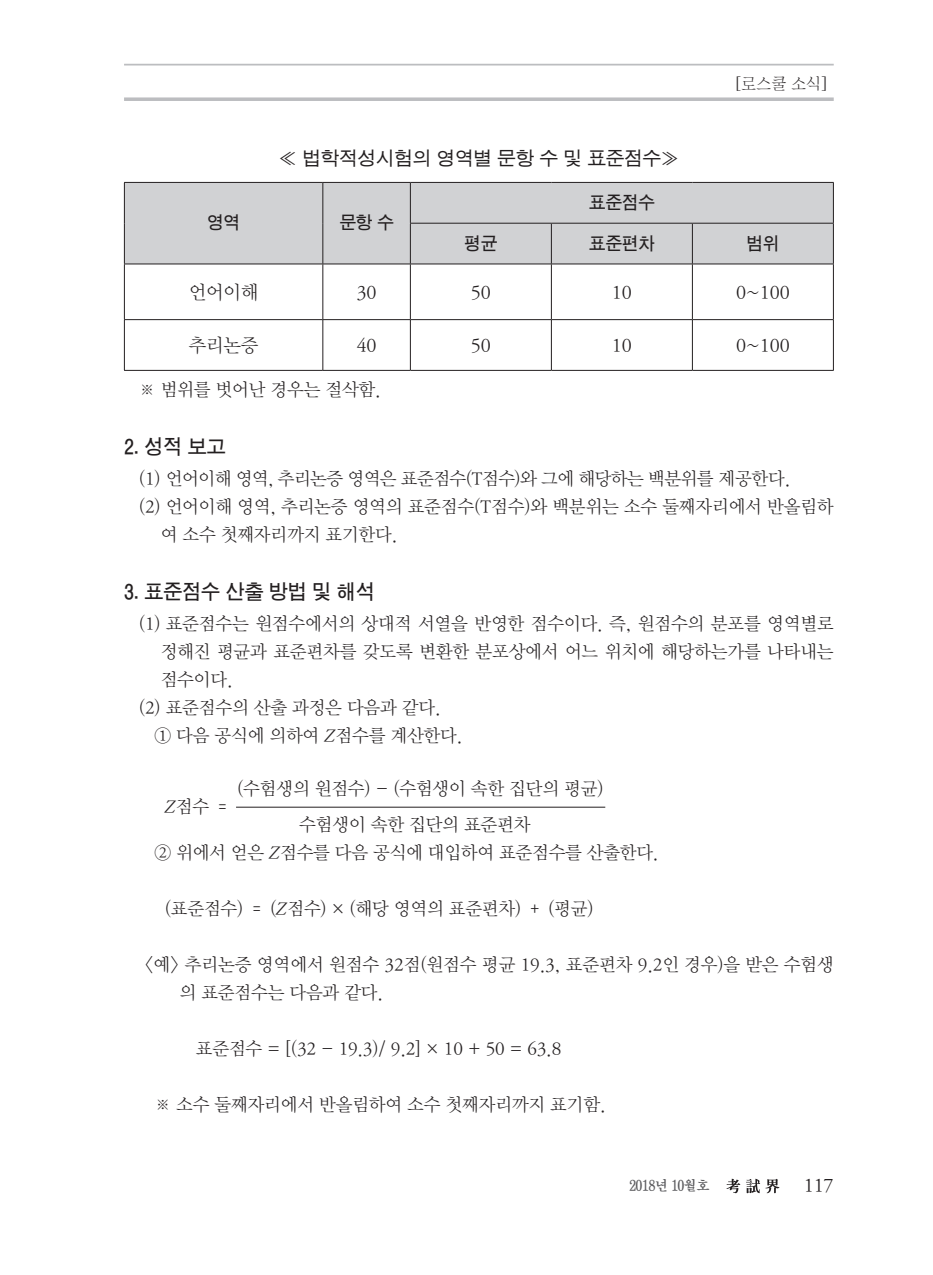
<style>
.page{position:relative;width:933px;height:1275px;background:#fff}
.page>*{position:absolute;margin:0;border:0;box-sizing:border-box;transform-origin:0 0}
.t1{font:20.12px "D Xgo Std 40";letter-spacing:-.01em;color:#231f20;scale:.95 1}
.t2{font:19.25px "DX Nmu Std 20";letter-spacing:-.01em;color:#231f20}
.t3{font:19.25px "DX Nmu Std 30";color:#231f20}
.t4{font:18.38px/28px "DX Nmu Std 20";letter-spacing:-.01em;color:#231f20}
.t5{font:18.38px "DX Nmu Std 20";letter-spacing:-.03em;color:#231f20}
.t6{font:18.38px "D Xgo Std 30";color:#231f20}
.t7{font:17.5px "D Xgo Std 40";letter-spacing:-.01em;color:#231f20;scale:.95 1}
.t8{font:15.75px "DX Shnm Std";color:#231f20}
.t9{font:14px "D Xmu Std 40";letter-spacing:-.05em;color:#5a5a5d;scale:.95 1}
.s1{font-style:italic}
</style>
<div class="page">
<svg style="left:124px;top:97px;width:709px;height:4px;background:#c4c4c7"></svg>
<hr style="left:124px;top:64px;width:709px;height:2px;background:#bcbdc0">
<svg style="left:726px;top:1179px;width:14px;height:14px"></svg>
<svg style="left:746px;top:1179px;width:33px;height:14px"></svg>
<div style="left:125px;top:183px;width:708px;height:81px;background:#d1d2d4"></div>
<hr style="left:124px;top:183px;width:1px;height:40px;background:#231f20">
<hr style="left:124px;top:223px;width:1px;height:41px;background:#231f20">
<hr style="left:124px;top:182px;width:199px;height:1px;background:#231f20">
<hr style="left:322px;top:183px;width:1px;height:40px;background:#231f20">
<hr style="left:322px;top:223px;width:1px;height:41px;background:#231f20">
<hr style="left:323px;top:182px;width:87px;height:1px;background:#231f20">
<hr style="left:410px;top:182px;width:141px;height:1px;background:#231f20">
<hr style="left:551px;top:182px;width:141px;height:1px;background:#231f20">
<hr style="left:692px;top:182px;width:141px;height:1px;background:#231f20">
<hr style="left:410px;top:183px;width:1px;height:40px;background:#231f20">
<hr style="left:833px;top:183px;width:1px;height:40px;background:#231f20">
<hr style="left:410px;top:224px;width:1px;height:40px;background:#231f20">
<hr style="left:410px;top:223px;width:141px;height:1px;background:#231f20">
<hr style="left:551px;top:223px;width:141px;height:1px;background:#231f20">
<hr style="left:692px;top:223px;width:141px;height:1px;background:#231f20">
<hr style="left:551px;top:224px;width:1px;height:40px;background:#231f20">
<hr style="left:692px;top:224px;width:1px;height:40px;background:#231f20">
<hr style="left:833px;top:224px;width:1px;height:40px;background:#231f20">
<hr style="left:124px;top:264px;width:1px;height:55px;background:#231f20">
<hr style="left:124px;top:264px;width:199px;height:1px;background:#231f20">
<hr style="left:322px;top:264px;width:1px;height:55px;background:#231f20">
<hr style="left:323px;top:264px;width:87px;height:1px;background:#231f20">
<hr style="left:410px;top:264px;width:141px;height:1px;background:#231f20">
<hr style="left:551px;top:264px;width:141px;height:1px;background:#231f20">
<hr style="left:692px;top:264px;width:141px;height:1px;background:#231f20">
<hr style="left:410px;top:264px;width:1px;height:55px;background:#231f20">
<hr style="left:551px;top:264px;width:1px;height:55px;background:#231f20">
<hr style="left:692px;top:264px;width:1px;height:55px;background:#231f20">
<hr style="left:833px;top:264px;width:1px;height:55px;background:#231f20">
<hr style="left:124px;top:320px;width:1px;height:50px;background:#231f20">
<hr style="left:124px;top:319px;width:199px;height:1px;background:#231f20">
<hr style="left:124px;top:370px;width:199px;height:1px;background:#231f20">
<hr style="left:322px;top:320px;width:1px;height:50px;background:#231f20">
<hr style="left:323px;top:319px;width:87px;height:1px;background:#231f20">
<hr style="left:410px;top:319px;width:141px;height:1px;background:#231f20">
<hr style="left:551px;top:319px;width:141px;height:1px;background:#231f20">
<hr style="left:692px;top:319px;width:141px;height:1px;background:#231f20">
<hr style="left:410px;top:320px;width:1px;height:50px;background:#231f20">
<hr style="left:551px;top:320px;width:1px;height:50px;background:#231f20">
<hr style="left:692px;top:320px;width:1px;height:50px;background:#231f20">
<hr style="left:833px;top:320px;width:1px;height:50px;background:#231f20">
<hr style="left:323px;top:370px;width:87px;height:1px;background:#231f20">
<hr style="left:410px;top:370px;width:141px;height:1px;background:#231f20">
<hr style="left:551px;top:370px;width:141px;height:1px;background:#231f20">
<hr style="left:692px;top:370px;width:141px;height:1px;background:#231f20">
<hr style="left:236px;top:807px;width:369px;height:1px;background:#231f20">
<p class="t6" style="left:278px;top:148px;width:402px">≪ 법학적성시험의 영역별 문항 수 및 표준점수≫</p>
<p class="t7" style="left:207px;top:214px;width:36px">영역</p>
<p class="t7" style="left:339px;top:214px;width:59px">문항 수</p>
<p class="t7" style="left:589px;top:194px;width:71px">표준점수</p>
<p class="t8" style="left:735px;top:76px;width:94px">[로스쿨 소식]</p>
<p class="t7" style="left:464px;top:235px;width:36px">평균</p>
<p class="t7" style="left:589px;top:235px;width:71px">표준편차</p>
<p class="t7" style="left:746px;top:235px;width:36px">범위</p>
<p class="t2" style="left:189px;top:282px;width:71px">언어이해</p>
<p class="t2" style="left:356px;top:282px;width:21px">30</p>
<p class="t2" style="left:471px;top:282px;width:21px">50</p>
<p class="t2" style="left:612px;top:282px;width:21px">10</p>
<p class="t2" style="left:736px;top:282px;width:55px">0~100</p>
<p class="t2" style="left:189px;top:335px;width:71px">추리논증</p>
<p class="t2" style="left:356px;top:335px;width:21px">40</p>
<p class="t2" style="left:471px;top:335px;width:21px">50</p>
<p class="t2" style="left:612px;top:335px;width:21px">10</p>
<p class="t2" style="left:736px;top:335px;width:55px">0~100</p>
<p class="t4" style="left:139px;top:376px;width:243px">※ 범위를 벗어난 경우는 절삭함.</p>
<p class="t1" style="left:124px;top:436px;width:108px">2. 성적 보고</p>
<p class="t5" style="left:139px;top:470px;width:653px">(1) 언어이해 영역, 추리논증 영역은 표준점수(T점수)와 그에 해당하는 백분위를 제공한다.</p>
<p class="t4" style="left:139px;top:493px;width:696px">(2) 언어이해 영역, 추리논증 영역의 표준점수(T점수)와 백분위는 소수 둘째자리에서 반올림하</p>
<p class="t4" style="left:161px;top:521px;width:238px">여 소수 첫째자리까지 표기한다.</p>
<p class="t1" style="left:124px;top:581px;width:265px">3. 표준점수 산출 방법 및 해석</p>
<p class="t4" style="left:139px;top:610px;width:696px">(1) 표준점수는 원점수에서의 상대적 서열을 반영한 점수이다. 즉, 원점수의 분포를 영역별로</p>
<p class="t4" style="left:161px;top:638px;width:674px">정해진 평균과 표준편차를 갖도록 변환한 분포상에서 어느 위치에 해당하는가를 나타내는</p>
<p class="t4" style="left:161px;top:666px;width:73px">점수이다.</p>
<p class="t4" style="left:139px;top:694px;width:303px">(2) 표준점수의 산출 과정은 다음과 같다.</p>
<p class="t4" style="left:154px;top:722px;width:309px">① 다음 공식에 의하여 <span class="s1">Z</span>점수를 계산한다.</p>
<p class="t4" style="left:237px;top:775px;width:368px">(수험생의 원점수) - (수험생이 속한 집단의 평균)</p>
<p class="t4" style="left:164px;top:793px;width:69px"><span class="s1">Z</span>점수 ＝</p>
<p class="t4" style="left:154px;top:810px;width:505px;text-indent:145px">수험생이 속한 집단의 표준편차<br>② 위에서 얻은 <span class="s1">Z</span>점수를 다음 공식에 대입하여 표준점수를 산출한다.</p>
<p class="t4" style="left:165px;top:894px;width:430px">(표준점수) ＝ (<span class="s1">Z</span>점수) × (해당 영역의 표준편차) ＋ (평균)</p>
<p class="t4" style="left:180px;top:950px;width:655px;text-indent:-35px">&lt;예&gt; 추리논증 영역에서 원점수 32점(원점수 평균 19.3, 표준편차 9.2인 경우)을 받은 수험생 의 표준점수는 다음과 같다.</p>
<p class="t4" style="left:196px;top:1034px;width:367px">표준점수 = [(32 - 19.3)/ 9.2] × 10 + 50 = 63.8</p>
<p class="t4" style="left:154px;top:1090px;width:452px">※ 소수 둘째자리에서 반올림하여 소수 첫째자리까지 표기함.</p>
<p class="t9" style="left:629px;top:1179px;width:86px">2018년 10월호</p>
<p class="t3" style="left:804px;top:1176px;width:31px">117</p>
</div>
